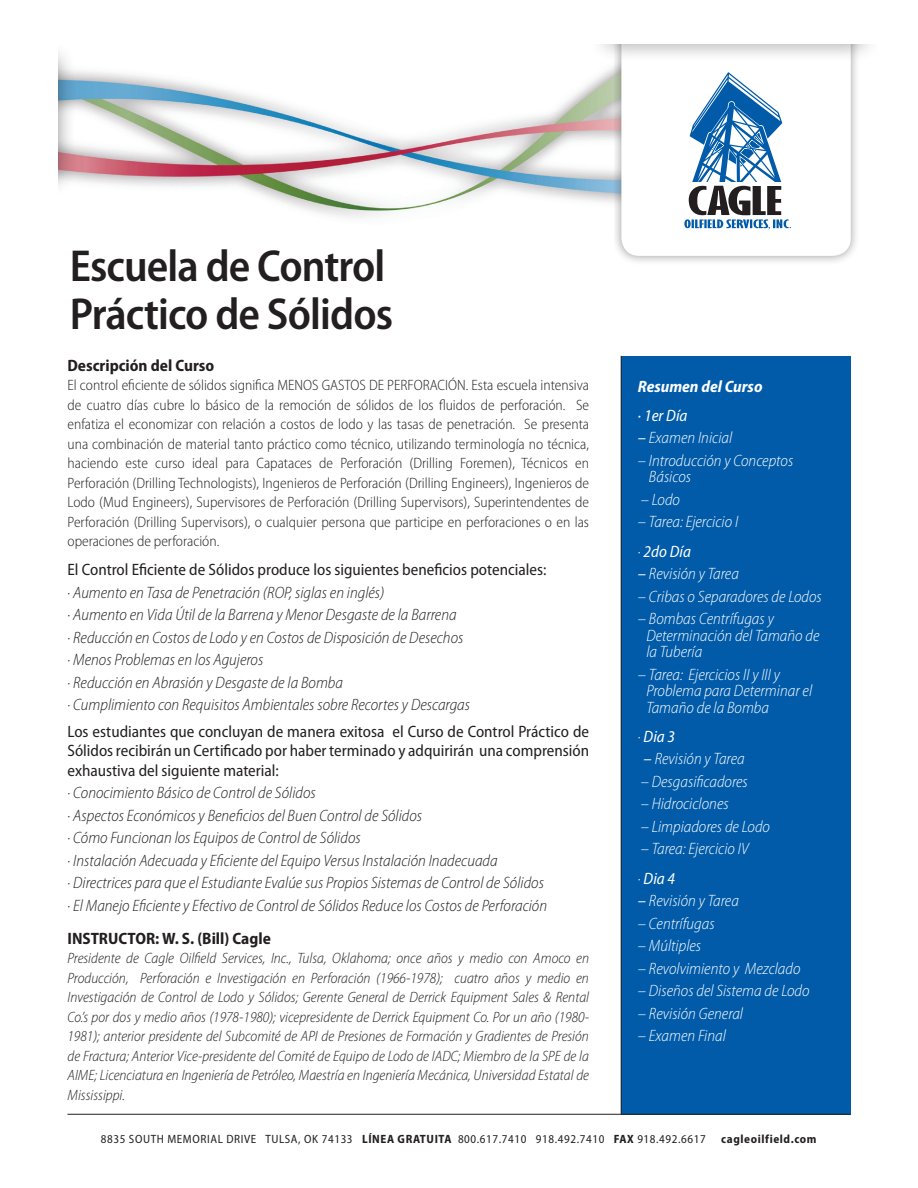
<style>
.page{position:relative;width:918px;height:1188px;background:#fff}
.page>*{position:absolute;margin:0;border:0;box-sizing:border-box;transform-origin:0 0}
.t1{font:600 semi-condensed 45px/48px "Myriad Pro";letter-spacing:-.02em;color:#231f20}
.t2{font:italic 300 semi-condensed 16.5px/22.5px "Myriad Pro";color:#231f20}
.t3{font:italic 300 semi-condensed 16.5px/16.5px "Myriad Pro";color:#fff}
.t4{font:semi-condensed 16.5px/19.5px "Myriad Pro";color:#231f20;text-align:justify}
.t5{font:700 semi-condensed 16.5px "Myriad Pro";color:#231f20}
.t6{font:italic 700 semi-condensed 16.5px "Myriad Pro";color:#fff}
.t7{font:italic semi-condensed 16.5px "Myriad Pro";color:#fff}
.t8{font:300 semi-condensed 15px/19.5px "Myriad Pro";color:#231f20;text-align:justify}
.t9{font:italic 300 semi-condensed 15px/19.5px "Myriad Pro";color:#231f20;text-align:justify}
.t10{font:semi-condensed 12px "Myriad Pro";letter-spacing:.05em;color:#231f20}
.t11{font:700 semi-condensed 12px "Myriad Pro";letter-spacing:.05em;color:#231f20}
.s1{font-weight:400;font-style:normal}
.s2{font-style:normal}
.s3{font-weight:400}
.s4{font-weight:300}
.s5{font-weight:700}
</style>
<div class="page">
<img style="left:76px;top:62px;width:539px;height:156px">
<div style="left:615px;top:30px;width:245px;height:236px;background:#231f20;opacity:.43"></div>
<svg style="left:621px;top:62px;width:230px;height:194px"></svg>
<div style="left:621px;top:356px;width:229px;height:758px;background:#015ba9"></div>
<hr style="left:621px;top:356px;width:1px;height:758px;background:#231f20">
<hr style="left:68px;top:1114px;width:782px;height:1px;background:#231f20">
<svg style="left:684px;top:72px;width:107px;height:157px"></svg>
<div style="left:9px;top:40px;width:67px;height:158px;background:#231f20;opacity:.61"></div>
<div style="left:6px;top:6px;width:51px;height:226px;background:#fff"></div>
<div style="left:589px;top:10px;width:293px;height:52px;background:#231f20;opacity:.61"></div>
<div style="left:497px;top:10px;width:403px;height:34px;background:#fff"></div>
<h1 class="t1" style="left:70px;top:242px;width:325px">Escuela de Control<br>Práctico de Sólidos</h1>
<p class="t5" style="left:68px;top:356px;width:148px">Descripción del Curso</p>
<p class="t8" style="left:68px;top:376px;width:523px">El control eficiente de sólidos significa MENOS GASTOS DE PERFORACIÓN. Esta escuela intensiva de cuatro días cubre lo básico de la remoción de sólidos de los fluidos de perforación. Se enfatiza el economizar con relación a costos de lodo y las tasas de penetración. Se presenta una combinación de material tanto práctico como técnico, utilizando terminología no técnica, haciendo este curso ideal para Capataces de Perforación (Drilling Foremen), Técnicos en Perforación (Drilling Technologists), Ingenieros de Perforación (Drilling Engineers), Ingenieros de Lodo (Mud Engineers), Supervisores de Perforación (Drilling Supervisors), Superintendentes de Perforación (Drilling Supervisors), o cualquier persona que participe en perforaciones o en las operaciones de perforación.</p>
<p class="t2" style="left:68px;top:559px;width:480px"><span class="s1">El Control Eficiente de Sólidos produce los siguientes beneficios potenciales: </span><span class="s2">·</span> Aumento en Tasa de Penetración (ROP, siglas en inglés)<br>· Aumento en Vida Útil de la Barrena y Menor Desgaste de la Barrena<br>· Reducción en Costos de Lodo y en Costos de Disposición de Desechos<br>· Menos Problemas en los Agujeros<br>· Reducción en Abrasión y Desgaste de la Bomba<br>· Cumplimiento con Requisitos Ambientales sobre Recortes y Descargas</p>
<p class="t4" style="left:68px;top:722px;width:523px">Los estudiantes que concluyan de manera exitosa el Curso de Control Práctico de Sólidos recibirán un Certificado por haber terminado y adquirirán una comprensión exhaustiva del siguiente material:</p>
<p class="t2" style="left:68px;top:782px;width:481px">· Conocimiento Básico de Control de Sólidos<br>· Aspectos Económicos y Beneficios del Buen Control de Sólidos<br>· Cómo Funcionan los Equipos de Control de Sólidos<br>· Instalación Adecuada y Eficiente del Equipo Versus Instalación Inadecuada<br>· Directrices para que el Estudiante Evalúe sus Propios Sistemas de Control de Sólidos · El Manejo Eficiente y Efectivo de Control de Sólidos Reduce los Costos de Perforación</p>
<p class="t5" style="left:68px;top:929px;width:205px">INSTRUCTOR: W. S. (Bill) Cagle</p>
<p class="t9" style="left:68px;top:949px;width:523px">Presidente de Cagle Oilfield Services, Inc., Tulsa, Oklahoma; once años y medio con Amoco en Producción, Perforación e Investigación en Perforación (1966-1978); cuatro años y medio en Investigación de Control de Lodo y Sólidos; Gerente General de Derrick Equipment Sales &amp; Rental Co.’s por dos y medio años (1978-1980); vicepresidente de Derrick Equipment Co. Por un año (1980- 1981); anterior presidente del Subcomité de API de Presiones de Formación y Gradientes de Presión de Fractura; Anterior Vice-presidente del Comité de Equipo de Lodo de IADC; Miembro de la SPE de la AIME; Licenciatura en Ingeniería de Petróleo, Maestría en Ingeniería Mecánica, Universidad Estatal de Mississippi.</p>
<p class="t6" style="left:638px;top:377px;width:126px">Resumen del Curso</p>
<p class="t7" style="left:638px;top:406px;width:51px">· 1er Día</p>
<p class="t3" style="left:638px;top:430px;width:96px"><span class="s3">–</span> Examen Inicial</p>
<p class="t3" style="left:649px;top:453px;width:146px;text-indent:-11px">– Introducción y Conceptos<br>Básicos</p>
<p class="t3" style="left:641px;top:492px;width:41px">– Lodo</p>
<p class="t3" style="left:638px;top:508px;width:102px;line-height:29.2px">– Tarea: Ejercicio I · <span class="s3">2do Día</span></p>
<p class="t3" style="left:638px;top:566px;width:103px"><span class="s3">–</span> Revisión y Tarea</p>
<p class="t3" style="left:638px;top:588px;width:185px">– Cribas o Separadores de Lodos</p>
<p class="t3" style="left:646px;top:611px;width:175px;text-indent:-8px">– Bombas Centrífugas y<br>Determinación del Tamaño de la Tubería</p>
<p class="t3" style="left:646px;top:666px;width:167px;text-indent:-8px">– Tarea: Ejercicios II y III y<br>Problema para Determinar el<br>Tamaño de la Bomba</p>
<p class="t7" style="left:638px;top:728px;width:39px"><span class="s4">·</span> Dia 3</p>
<p class="t3" style="left:644px;top:751px;width:103px"><span class="s3">–</span> Revisión y Tarea</p>
<p class="t3" style="left:641px;top:774px;width:109px">– Desgasificadores</p>
<p class="t3" style="left:641px;top:796px;width:90px">– Hidrociclones</p>
<p class="t3" style="left:641px;top:819px;width:131px">– Limpiadores de Lodo</p>
<p class="t3" style="left:638px;top:835px;width:112px;line-height:29.2px">– Tarea: Ejercicio IV · <span class="s3">Dia 4</span></p>
<p class="t3" style="left:638px;top:893px;width:103px"><span class="s3">–</span> Revisión y Tarea</p>
<p class="t3" style="left:638px;top:915px;width:78px">– Centrífugas</p>
<p class="t3" style="left:638px;top:938px;width:65px">– Múltiples</p>
<p class="t3" style="left:638px;top:960px;width:164px">– Revolvimiento y Mezclado</p>
<p class="t3" style="left:638px;top:983px;width:173px">– Diseños del Sistema de Lodo</p>
<p class="t3" style="left:638px;top:1005px;width:107px">– Revisión General</p>
<p class="t3" style="left:638px;top:1028px;width:90px">– Examen Final</p>
<p class="t10" style="left:101px;top:1133px;width:606px">8835 SOUTH MEMORIAL DRIVE TULSA, OK 74133 <span class="s5">LÍNEA GRATUITA</span> 800.617.7410 918.492.7410 <span class="s5">FAX</span> 918.492.6617</p>
<p class="t11" style="left:721px;top:1133px;width:97px">cagleoilfield.com</p>
</div>
